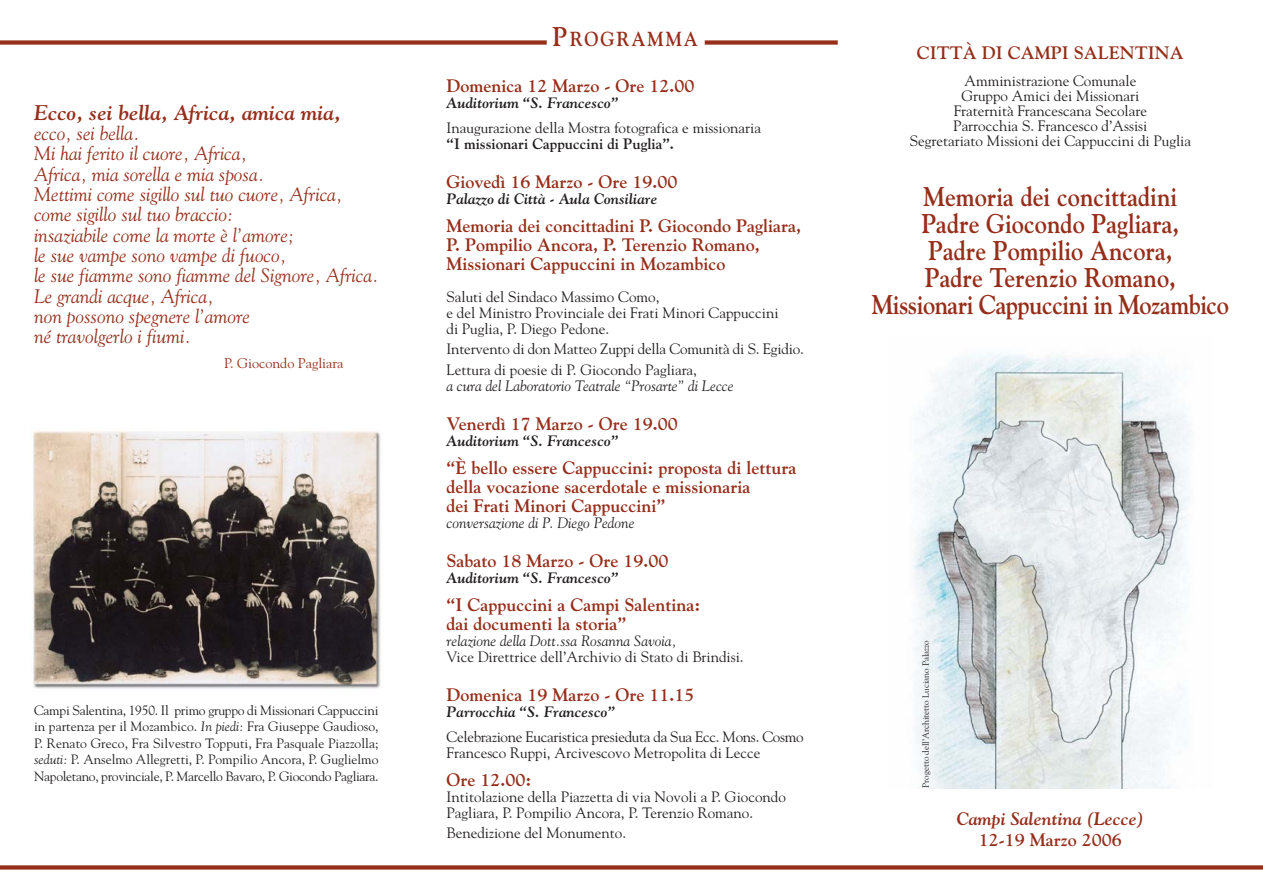
<style>
.page{position:relative;width:1263px;height:893px;background:#fff}
.page>*{position:absolute;margin:0;border:0;box-sizing:border-box;transform-origin:0 0}
.t1{font:700 27px/27px "Goudy";color:#962e1a;text-align:center;scale:.9 1}
.t2{font:italic 700 21.15px "Goudy";color:#962e1a}
.t3{font:700 20.25px "Goudy";letter-spacing:.1em;color:#962e1a;scale:.9 1}
.t4{font:italic 19.35px/20.4px "Goudy";color:#962e1a}
.t5{font:700 18px/19px "Goudy";color:#962e1a}
.t6{font:italic 700 18px "Goudy";color:#962e1a}
.t7{font:15px/15px "Goudy";color:#231f20}
.t8{font:italic 700 15px "Goudy";color:#231f20}
.t9{font:italic 15px "Goudy";color:#231f20}
.t10{font:15px/16px "Goudy";letter-spacing:-.02em;color:#231f20}
.t11{font:700 15px "Goudy";color:#231f20}
.t12{font:14.1px "Goudy";color:#962e1a}
.t13{font:13.5px/16.5px "Goudy";letter-spacing:-.025em;color:#231f20;text-align:justify}
.t14{font:9px "Goudy";color:#231f20}
.s1{font-style:italic}
.s2{font-size:27px}
</style>
<div class="page">
<div style="left:705px;top:40px;width:133px;height:5px;background:#962e1a"></div>
<div style="left:0;top:40px;width:547px;height:5px;background:#962e1a"></div>
<div style="left:0;top:865px;width:1263px;height:5px;background:#962e1a"></div>
<img style="left:912px;top:353px;width:279px;height:435px">
<img style="left:33px;top:431px;width:348px;height:258px">
<h2 class="t2" style="left:34px;top:104px;width:309px">Ecco, sei bella, Africa, amica mia,</h2>
<p class="t4" style="left:34px;top:124px;width:346px">ecco, sei bella.<br>Mi hai ferito il cuore, Africa,<br>Africa, mia sorella e mia sposa.<br>Mettimi come sigillo sul tuo cuore, Africa, come sigillo sul tuo braccio:<br>insaziabile come la morte è l’amore;<br>le sue vampe sono vampe di fuoco,<br>le sue fiamme sono fiamme del Signore, Africa.<br>Le grandi acque, Africa,<br>non possono spegnere l’amore<br>né travolgerlo i fiumi.</p>
<p class="t12" style="left:224px;top:358px;width:121px">P. Giocondo Pagliara</p>
<p class="t13" style="left:34px;top:703px;width:346px">Campi Salentina, 1950. Il primo gruppo di Missionari Cappuccini in partenza per il Mozambico. <span class="s1">In piedi:</span> Fra Giuseppe Gaudioso, P. Renato Greco, Fra Silvestro Topputi, Fra Pasquale Piazzolla; <span class="s1">seduti:</span> P. Anselmo Allegretti, P. Pompilio Ancora, P. Guglielmo Napoletano, provinciale, P. Marcello Bavaro, P. Giocondo Pagliara.</p>
<h3 class="t3" style="left:552px;top:31px;width:163px"><span class="s2">P</span>ROGRAMMA</h3>
<p class="t5" style="left:446px;top:78px;width:250px">Domenica 12 Marzo - Ore 12.00</p>
<p class="t8" style="left:446px;top:97px;width:173px">Auditorium “S. Francesco”</p>
<p class="t7" style="left:446px;top:121px;width:316px">Inaugurazione della Mostra fotografica e missionaria</p>
<p class="t11" style="left:446px;top:138px;width:229px">“I missionari Cappuccini di Puglia”.</p>
<p class="t5" style="left:446px;top:174px;width:233px">Giovedì 16 Marzo - Ore 19.00</p>
<p class="t8" style="left:446px;top:193px;width:212px">Palazzo di Città - Aula Consiliare</p>
<p class="t5" style="left:446px;top:217px;width:356px">Memoria dei concittadini P. Giocondo Pagliara,<br>P. Pompilio Ancora, P. Terenzio Romano,<br>Missionari Cappuccini in Mozambico</p>
<p class="t7" style="left:446px;top:290px;width:334px;line-height:16px">Saluti del Sindaco Massimo Como,<br>e del Ministro Provinciale dei Frati Minori Cappuccini di Puglia, P. Diego Pedone.</p>
<p class="t7" style="left:446px;top:340px;width:359px;line-height:20.2px">Intervento di don Matteo Zuppi della Comunità di S. Egidio.<br>Lettura di poesie di P. Giocondo Pagliara,</p>
<p class="t9" style="left:446px;top:380px;width:288px">a cura del Laboratorio Teatrale “Prosarte” di Lecce</p>
<p class="t5" style="left:446px;top:416px;width:233px">Venerdì 17 Marzo - Ore 19.00</p>
<p class="t8" style="left:446px;top:435px;width:173px">Auditorium “S. Francesco”</p>
<p class="t5" style="left:446px;top:459px;width:351px">“È bello essere Cappuccini: proposta di lettura della vocazione sacerdotale e missionaria<br>dei Frati Minori Cappuccini”</p>
<p class="t9" style="left:446px;top:517px;width:190px">conversazione di P. Diego Pedone</p>
<p class="t5" style="left:446px;top:553px;width:224px">Sabato 18 Marzo - Ore 19.00</p>
<p class="t8" style="left:446px;top:572px;width:173px">Auditorium “S. Francesco”</p>
<p class="t5" style="left:446px;top:596px;width:255px">“I Cappuccini a Campi Salentina: dai documenti la storia”</p>
<p class="t9" style="left:446px;top:635px;width:231px">relazione della Dott.ssa Rosanna Savoia,</p>
<p class="t7" style="left:446px;top:650px;width:299px">Vice Direttrice dell’Archivio di Stato di Brindisi.</p>
<p class="t5" style="left:446px;top:687px;width:250px">Domenica 19 Marzo - Ore 11.15</p>
<p class="t8" style="left:446px;top:706px;width:170px">Parrocchia “S. Francesco”</p>
<p class="t10" style="left:446px;top:730px;width:359px">Celebrazione Eucaristica presieduta da Sua Ecc. Mons. Cosmo<br>Francesco Ruppi, Arcivescovo Metropolita di Lecce</p>
<p class="t5" style="left:446px;top:771px;width:87px">Ore 12.00:</p>
<p class="t7" style="left:446px;top:789px;width:341px;line-height:16px">Intitolazione della Piazzetta di via Novoli a P. Giocondo<br>Pagliara, P. Pompilio Ancora, P. Terenzio Romano.</p>
<p class="t7" style="left:446px;top:826px;width:181px">Benedizione del Monumento.</p>
<p class="t5" style="left:917px;top:45px;width:269px">CITTÀ DI CAMPI SALENTINA</p>
<p class="t7" style="left:910px;top:75px;width:283px;text-align:center">Amministrazione Comunale<br>Gruppo Amici dei Missionari<br>Fraternità Francescana Secolare<br>Parrocchia S. Francesco d’Assisi<br>Segretariato Missioni dei Cappuccini di Puglia</p>
<h1 class="t1" style="left:872px;top:185px;width:398px">Memoria dei concittadini<br>Padre Giocondo Pagliara,<br>Padre Pompilio Ancora,<br>Padre Terenzio Romano,<br>Missionari Cappuccini in Mozambico</h1>
<p class="t14" style="left:922px;top:788px;width:149px;rotate:-90deg">Progetto dell’Architetto Luciano Palazzo</p>
<p class="t6" style="left:957px;top:812px;width:189px">Campi Salentina (Lecce)</p>
<p class="t5" style="left:979px;top:832px;width:145px">12-19 Marzo 2006</p>
</div>
